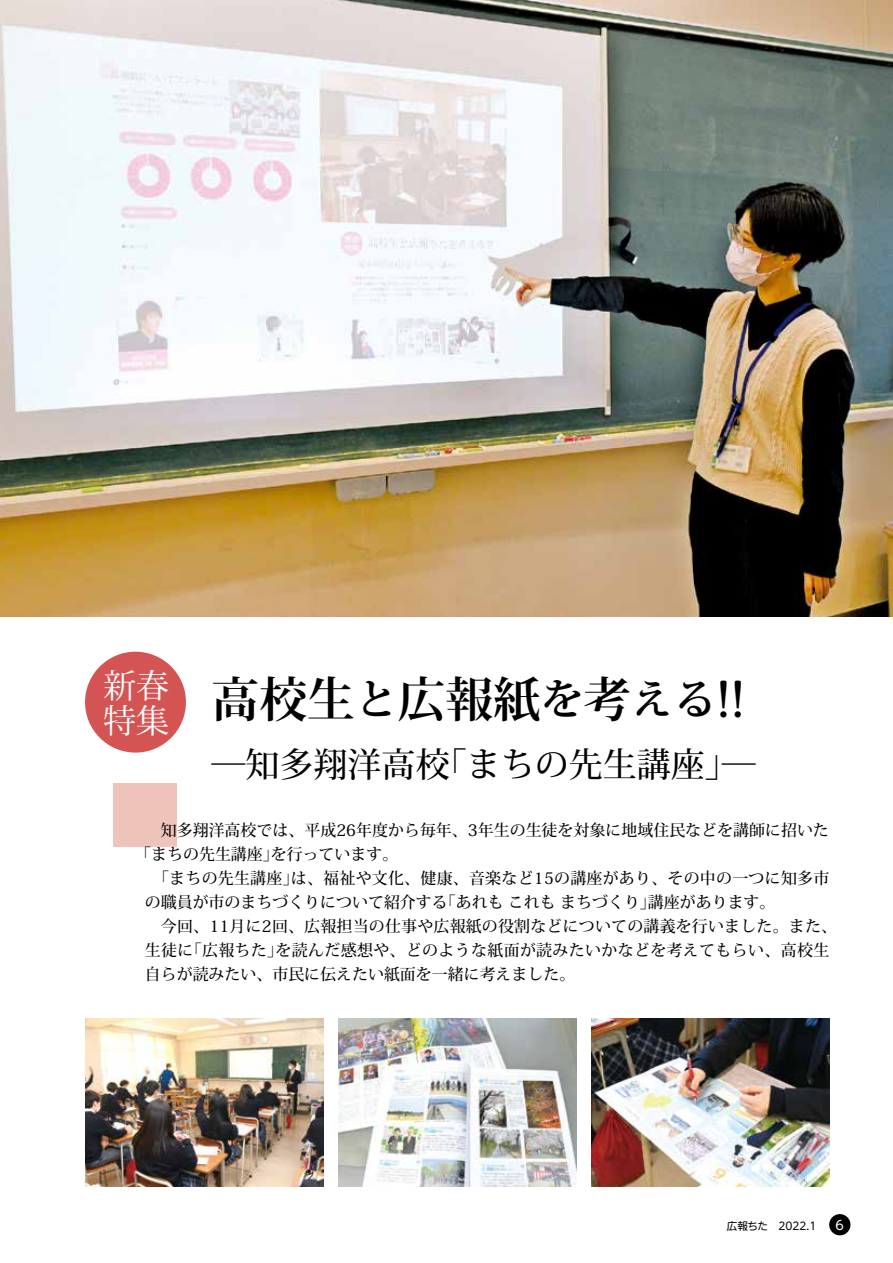
<style>
.page{position:relative;width:893px;height:1263px;background:#fff}
.page>*{position:absolute;margin:0;border:0;box-sizing:border-box;transform-origin:0 0}
.t1{font:700 47.85px "Koz Min Pr 6 N";color:#000}
.t2{font:500 34.05px "Koz Min Pr 6 N";color:#000}
.t3{font:33.15px/35.4px "Koz Min Pr 6 N";color:#fff}
.t4{font:500 15.9px/24px "Koz Min Pr 6 N";color:#000}
.t5{font:500 15.9px "Koz Min Pr 6 N";letter-spacing:.02em;color:#000}
.t6{font:12.75px "UD Shin M Go Pro";color:#fff}
.t7{font:10.65px "UD Shin M Go Pro";color:#000}
.s1{font-size:42.45px}
</style>
<div class="page">
<img style="left:0;top:0;width:893px;height:617px">
<div style="left:113px;top:783px;width:64px;height:64px;background:#eec3b9"></div>
<img style="left:85px;top:1019px;width:238px;height:167px">
<img style="left:591px;top:1019px;width:238px;height:167px">
<img style="left:338px;top:1019px;width:238px;height:167px">
<div style="left:829px;top:1214px;width:21px;height:21px;background:#000;border-radius:50%"></div>
<div style="left:85px;top:652px;width:101px;height:101px;background:#d45353;border-radius:50%"></div>
<h3 class="t3" style="left:103px;top:669px;width:68px">新春特集</h3>
<h1 class="t1" style="left:212px;top:673px;width:535px">高校生<span class="s1">と</span>広報紙<span class="s1">を</span>考<span class="s1">える</span> !!</h1>
<h2 class="t2" style="left:212px;top:745px;width:240px">─知多翔洋高校</h2>
<h2 class="t2" style="left:433px;top:745px;width:325px">「まちの先生講座 ─「</h2>
<p class="t4" style="left:271px;top:818px;width:560px;text-indent:-126px">　知多翔洋高校では、平成26年度から毎年、3年生の生徒を対象に地域住民などを講師に招いたを行っています。</p>
<p class="t4" style="left:135px;top:842px;width:145px">「まちの先生講座」</p>
<p class="t4" style="left:145px;top:866px;width:686px">　「まちの先生講座は」、福祉や文化、健康、音楽など15の講座があり、その中の一つに知多市</p>
<p class="t4" style="left:648px;top:890px;width:129px">講座があります。</p>
<p class="t4" style="left:145px;top:890px;width:304px">の職員が市のまちづくりについて紹介する</p>
<p class="t4" style="left:145px;top:914px;width:694px">　今回、11月に2回、広報担当の仕事や広報紙の役割などについての講義を行いました。また、</p>
<p class="t5" style="left:276px;top:941px;width:555px">を読んだ感想や、どのような紙面が読みたいかなどを考えてもらい、高校生</p>
<p class="t4" style="left:440px;top:890px;width:218px">「あれもこれもまちづくり」</p>
<p class="t4" style="left:186px;top:938px;width:99px">「広報ちた」</p>
<p class="t4" style="left:145px;top:938px;width:432px">生徒に<br>自らが読みたい、市民に伝えたい紙面を一緒に考えました。</p>
<p class="t7" style="left:727px;top:1217px;width:43px">広報ちた</p>
<p class="t7" style="left:778px;top:1217px;width:39px">2022.1</p>
<p class="t6" style="left:836px;top:1214px;width:10px">6</p>
</div>
